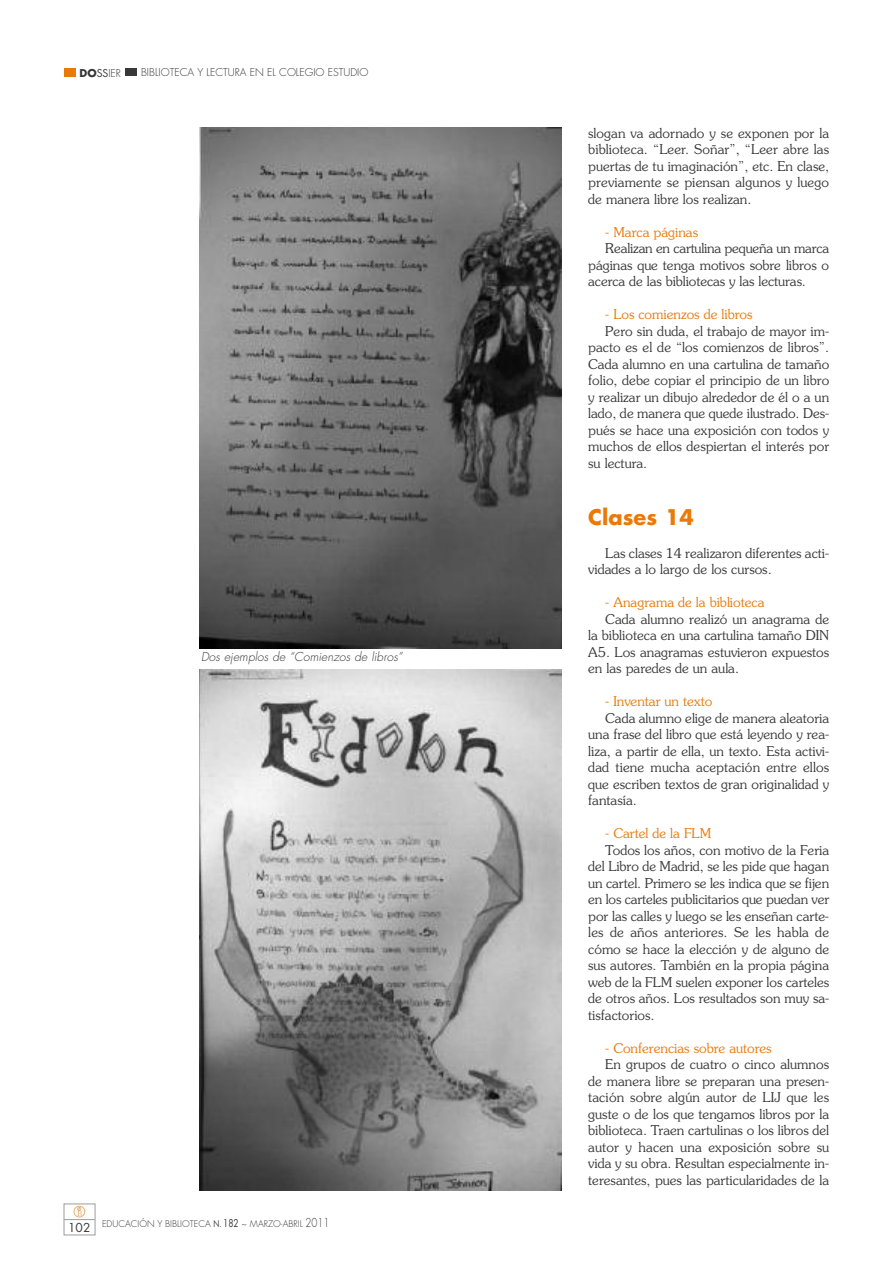
<style>
.page{position:relative;width:893px;height:1263px;background:#fff}
.page>*{position:absolute;margin:0;border:0;box-sizing:border-box;transform-origin:0 0}
.t1{font:700 21px "Futura";color:#e97909}
.t2{font:300 13.5px/16.5px "Souvenir";color:#393839;text-align:justify}
.t3{font:300 13.5px "Souvenir";color:#e97909}
.t4{font:italic 300 12px "Futura";letter-spacing:.005em;color:#393839}
.t5{font:12px "Futura";color:#393839}
.t6{font:300 10.5px "Futura";color:#393839}
.t7{font:300 9px "Futura";color:#393839}
.s1{font-weight:700}
.s2{font-weight:400}
.s3{font-weight:400;font-size:10.5px}
.s4{font-size:12px}
</style>
<div class="page">
<svg style="left:73px;top:1206px;width:12px;height:11px"></svg>
<div style="left:64px;top:1204px;width:31px;height:31px;border:1px solid #9c9c9c"></div>
<hr style="left:64px;top:1219px;width:31px;height:1px;background:#9c9c9c">
<div style="left:64px;top:68px;width:12px;height:9px;background:#e97909"></div>
<div style="left:125px;top:68px;width:12px;height:8px;background:#393839"></div>
<img style="left:199px;top:128px;width:363px;height:520px">
<img style="left:199px;top:670px;width:362px;height:521px">
<p class="t6" style="left:80px;top:68px;width:43px"><span class="s1">DO</span><span class="s2">SS</span>IER</p>
<p class="t6" style="left:141px;top:68px;width:229px">BIBLIOTECA Y LECTURA EN EL COLEGIO ESTUDIO</p>
<p class="t4" style="left:201px;top:651px;width:203px">Dos ejemplos de “Comienzos de libros”</p>
<p class="t5" style="left:68px;top:1222px;width:24px">102</p>
<p class="t7" style="left:102px;top:1219px;width:229px">EDUCACIÓN Y BIBLIOTECA <span class="s2">N.</span> <span class="s3">182</span> ~ MARZO-ABRIL <span class="s4">2011</span></p>
<p class="t2" style="left:588px;top:125px;width:242px">slogan va adornado y se exponen por la biblioteca. “Leer. Soñar”, “Leer abre las puertas de tu imaginación”, etc. En clase, previamente se piensan algunos y luego de manera libre los realizan.</p>
<p class="t3" style="left:605px;top:224px;width:94px">- Marca páginas</p>
<p class="t2" style="left:605px;top:240px;width:225px">Realizan en cartulina pequeña un marca</p>
<p class="t2" style="left:588px;top:257px;width:242px">páginas que tenga motivos sobre libros o</p>
<p class="t2" style="left:588px;top:273px;width:219px">acerca de las bibliotecas y las lecturas.</p>
<p class="t3" style="left:605px;top:307px;width:149px">- Los comienzos de libros</p>
<p class="t2" style="left:605px;top:323px;width:225px">Pero sin duda, el trabajo de mayor im-</p>
<p class="t2" style="left:588px;top:339px;width:242px">pacto es el de “los comienzos de libros”.</p>
<p class="t2" style="left:588px;top:356px;width:242px">Cada alumno en una cartulina de tamaño</p>
<p class="t2" style="left:588px;top:372px;width:242px">folio, debe copiar el principio de un libro</p>
<p class="t2" style="left:588px;top:389px;width:242px">y realizar un dibujo alrededor de él o a un</p>
<p class="t2" style="left:588px;top:405px;width:242px">lado, de manera que quede ilustrado. Des-</p>
<p class="t2" style="left:588px;top:422px;width:242px">pués se hace una exposición con todos y</p>
<p class="t2" style="left:588px;top:438px;width:242px">muchos de ellos despiertan el interés por</p>
<p class="t2" style="left:588px;top:455px;width:61px">su lectura.</p>
<p class="t1" style="left:588px;top:507px;width:107px">Clases 14</p>
<p class="t2" style="left:588px;top:545px;width:242px;text-indent:17px">Las clases 14 realizaron diferentes acti&shy;vidades a lo largo de los cursos.</p>
<p class="t3" style="left:605px;top:595px;width:161px">- Anagrama de la biblioteca</p>
<p class="t2" style="left:605px;top:611px;width:225px">Cada alumno realizó un anagrama de</p>
<p class="t2" style="left:588px;top:627px;width:242px">la biblioteca en una cartulina tamaño DIN</p>
<p class="t2" style="left:588px;top:644px;width:242px">A5. Los anagramas estuvieron expuestos</p>
<p class="t2" style="left:588px;top:660px;width:152px">en las paredes de un aula.</p>
<p class="t3" style="left:605px;top:694px;width:109px">- Inventar un texto</p>
<p class="t2" style="left:605px;top:710px;width:225px">Cada alumno elige de manera aleatoria</p>
<p class="t2" style="left:588px;top:726px;width:242px">una frase del libro que está leyendo y rea-</p>
<p class="t2" style="left:588px;top:743px;width:242px">liza, a partir de ella, un texto. Esta activi-</p>
<p class="t2" style="left:588px;top:759px;width:242px">dad tiene mucha aceptación entre ellos</p>
<p class="t2" style="left:588px;top:776px;width:242px">que escriben textos de gran originalidad y</p>
<p class="t2" style="left:588px;top:792px;width:50px">fantasía.</p>
<p class="t3" style="left:605px;top:826px;width:108px">- Cartel de la FLM</p>
<p class="t2" style="left:605px;top:842px;width:225px">Todos los años, con motivo de la Feria</p>
<p class="t2" style="left:588px;top:858px;width:242px">del Libro de Madrid, se les pide que hagan</p>
<p class="t2" style="left:588px;top:875px;width:242px">un cartel. Primero se les indica que se fijen</p>
<p class="t2" style="left:588px;top:891px;width:242px">en los carteles publicitarios que puedan ver</p>
<p class="t2" style="left:588px;top:908px;width:242px">por las calles y luego se les enseñan carte-</p>
<p class="t2" style="left:588px;top:924px;width:242px">les de años anteriores. Se les habla de</p>
<p class="t2" style="left:588px;top:941px;width:242px">cómo se hace la elección y de alguno de</p>
<p class="t2" style="left:588px;top:957px;width:242px">sus autores. También en la propia página</p>
<p class="t2" style="left:588px;top:974px;width:242px">web de la FLM suelen exponer los carteles</p>
<p class="t2" style="left:588px;top:990px;width:242px">de otros años. Los resultados son muy sa-</p>
<p class="t2" style="left:588px;top:1007px;width:68px">tisfactorios.</p>
<p class="t3" style="left:605px;top:1040px;width:168px">- Conferencias sobre autores</p>
<p class="t2" style="left:605px;top:1056px;width:225px">En grupos de cuatro o cinco alumnos</p>
<p class="t2" style="left:588px;top:1073px;width:242px">de manera libre se preparan una presen-</p>
<p class="t2" style="left:588px;top:1089px;width:242px">tación sobre algún autor de LIJ que les</p>
<p class="t2" style="left:588px;top:1106px;width:242px">guste o de los que tengamos libros por la</p>
<p class="t2" style="left:588px;top:1122px;width:242px">biblioteca. Traen cartulinas o los libros del</p>
<p class="t2" style="left:588px;top:1139px;width:242px">autor y hacen una exposición sobre su</p>
<p class="t2" style="left:588px;top:1155px;width:242px">vida y su obra. Resultan especialmente in-</p>
<p class="t2" style="left:588px;top:1172px;width:242px">teresantes, pues las particularidades de la</p>
</div>
